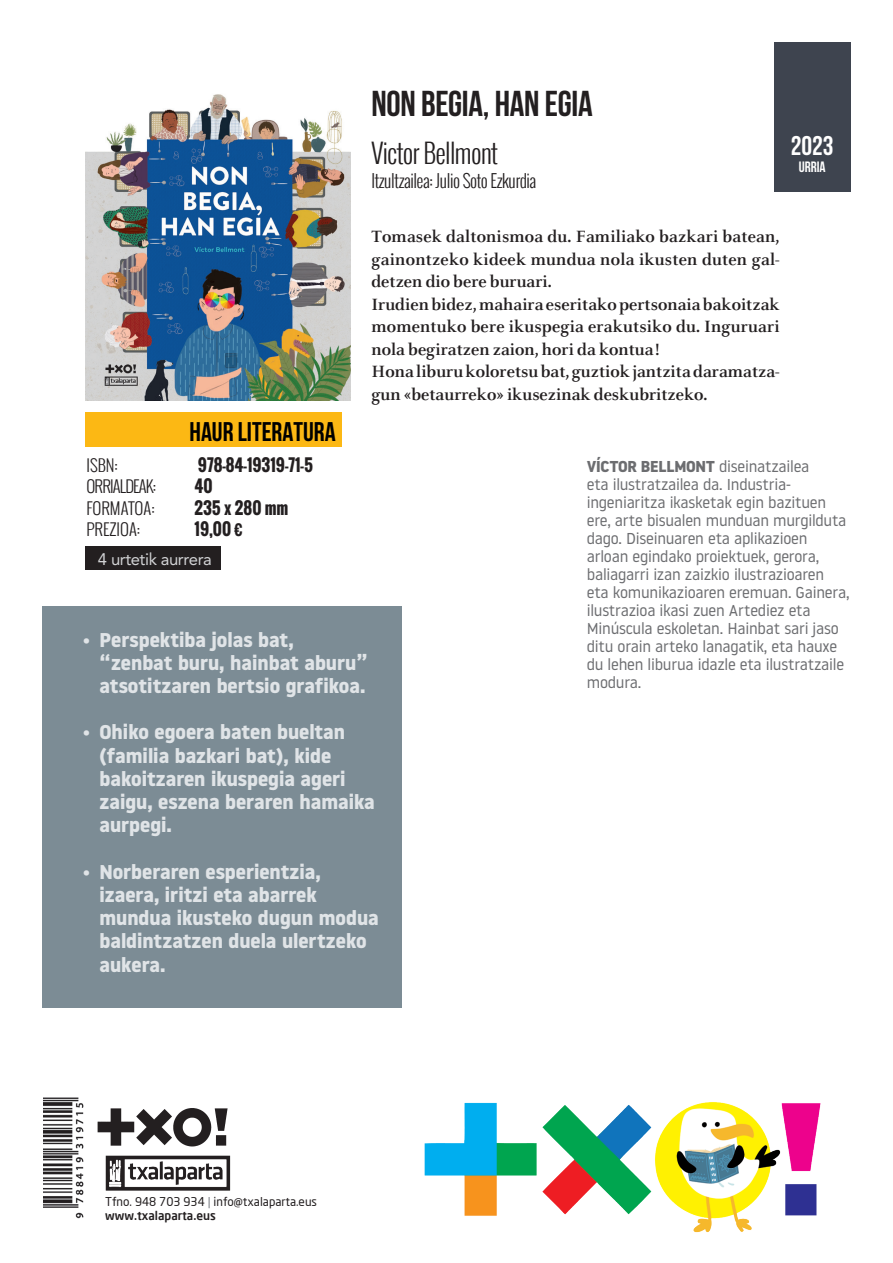
<style>
.page{position:relative;width:893px;height:1263px;background:#fff}
.page>*{position:absolute;margin:0;border:0;box-sizing:border-box;transform-origin:0 0}
.t1{font:36px "Bebas Neue";letter-spacing:-.01em;color:#231f20}
.t2{font:300 27px "Oswald";letter-spacing:-.025em;color:#231f20;scale:.95 1}
.t3{font:27px "Bebas Neue";color:#000}
.t4{font:27px "Bebas Neue";color:#fff}
.t5{font:700 19.95px/23.2px "Noway";color:#e0e4e7}
.t6{font:700 18px/22.5px "Celeste";color:#231f20;text-align:justify}
.t7{font:300 18px "Oswald";letter-spacing:-.025em;color:#231f20;scale:.95 1}
.t8{font:16.65px "Avenir LT";letter-spacing:-.025em;color:#d1d2d4}
.t9{font:700 16.5px "Oswald";color:#231f20}
.t10{font:300 16.5px "Oswald";color:#231f20}
.t11{font:300 16.5px "Oswald";letter-spacing:-.05em;color:#231f20}
.t12{font:15.75px/18px "Noway";letter-spacing:-.015em;color:#6c6d70}
.t13{font:15px "Bebas Neue";color:#fff}
.t14{font:12px/13.5px "Neo Sans Pro";color:#231f20}
.s1{color:#80838a}
.s2{font-weight:500}
.s3{font-weight:700}
</style>
<div class="page">
<div style="left:85px;top:412px;width:256px;height:34px;background:#fcb814"></div>
<div style="left:774px;top:43px;width:76px;height:149px;background:#3e444f"></div>
<img style="left:43px;top:1097px;width:41px;height:122px">
<div style="left:85px;top:546px;width:136px;height:24px;background:#231f20"></div>
<div style="left:43px;top:606px;width:359px;height:401px;background:#7c8c95"></div>
<img style="left:424px;top:1102px;width:397px;height:131px">
<img style="left:69px;top:1105px;width:159px;height:51px">
<img style="left:102px;top:1152px;width:129px;height:39px">
<img style="left:85px;top:94px;width:265px;height:307px">
<p class="t3" style="left:189px;top:417px;width:148px">HAUR LITERATURA</p>
<p class="t1" style="left:371px;top:83px;width:223px">NON BEGIA, HAN EGIA</p>
<p class="t2" style="left:371px;top:133px;width:135px">Victor Bellmont</p>
<p class="t7" style="left:371px;top:167px;width:175px">Itzultzailea: Julio Soto Ezkurdia</p>
<p class="t4" style="left:791px;top:131px;width:44px">2023</p>
<p class="t13" style="left:799px;top:158px;width:28px">URRIA</p>
<p class="t6" style="left:371px;top:225px;width:410px">Tomasek daltonismoa du. Familiako bazkari batean, gainontzeko kideek mundua nola ikusten duten gal&shy;detzen dio bere buruari.</p>
<p class="t6" style="left:371px;top:293px;width:410px">Irudien bidez, mahaira eseritako pertsonaia bakoitzak momentuko bere ikuspegia erakutsiko du. Inguruari nola begiratzen zaion, hori da kontua!</p>
<p class="t6" style="left:371px;top:360px;width:410px">Hona liburu koloretsu bat, guztiok jantzita daramatza&shy;gun «betaurreko» ikusezinak deskubritzeko.</p>
<p class="t10" style="left:87px;top:453px;width:33px">ISBN:</p>
<p class="t9" style="left:198px;top:452px;width:117px">978-84-19319-71-5</p>
<p class="t11" style="left:87px;top:474px;width:71px">ORRIALDEAK:</p>
<p class="t9" style="left:195px;top:474px;width:20px">40</p>
<p class="t10" style="left:87px;top:496px;width:70px">FORMATOA:</p>
<p class="t9" style="left:195px;top:495px;width:95px">235 X 280 MM</p>
<p class="t10" style="left:87px;top:517px;width:55px">PREZIOA:</p>
<p class="t9" style="left:195px;top:516px;width:50px">19,00 €</p>
<p class="t8" style="left:98px;top:550px;width:115px">4 urtetik aurrera</p>
<p class="t5" style="left:99px;top:628px;width:270px;text-indent:-17px">• Perspektiba jolas bat, “zenbat buru, hainbat aburu” atsotitzaren bertsio grafikoa.</p>
<p class="t5" style="left:99px;top:721px;width:277px;text-indent:-17px">• Ohiko egoera baten bueltan (familia bazkari bat), kide bakoitzaren ikuspegia ageri zaigu, eszena beraren hamaika aurpegi.</p>
<p class="t5" style="left:99px;top:860px;width:281px;text-indent:-17px">• Norberaren esperientzia, izaera, iritzi eta abarrek mundua ikusteko dugun modua baldintzatzen duela ulertzeko aukera.</p>
<p class="t14" style="left:105px;top:1195px;width:213px">Tfno. 948 703 934 <span class="s1">|</span> info@txalaparta.eus <span class="s2">www.txalaparta.eus</span></p>
<p class="t12" style="left:587px;top:457px;width:264px"><span class="s3">VÍCTOR BELLMONT</span> diseinatzailea<br>eta ilustratzailea da. Industria&shy;ingeniaritza ikasketak egin bazituen ere, arte bisualen munduan murgilduta dago. Diseinuaren eta aplikazioen arloan egindako proiektuek, gerora, baliagarri izan zaizkio ilustrazioaren eta komunikazioaren eremuan. Gainera, ilustrazioa ikasi zuen Artediez eta Minúscula eskoletan. Hainbat sari jaso ditu orain arteko lanagatik, eta hauxe du lehen liburua idazle eta ilustratzaile modura.</p>
</div>
